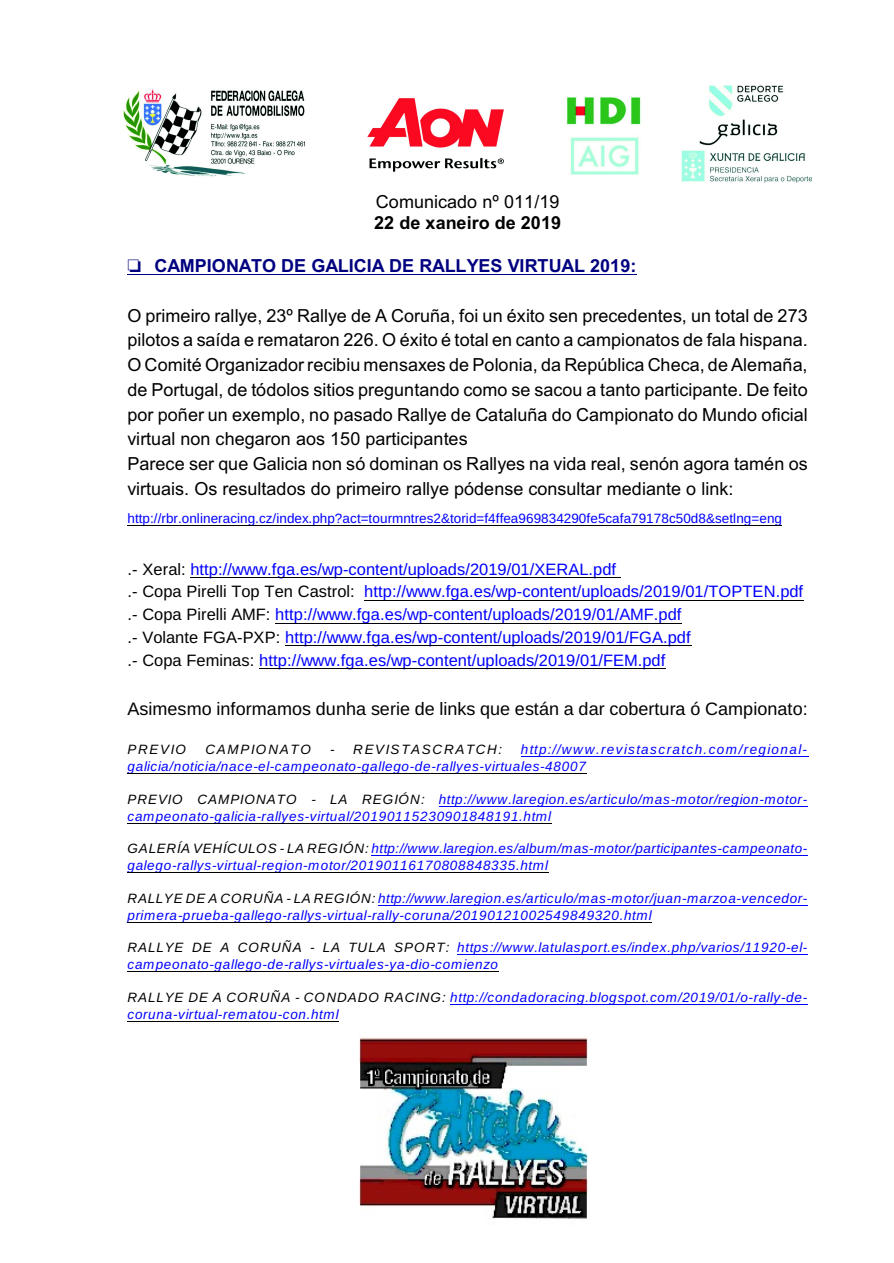
<style>
.page{position:relative;width:894px;height:1263px;background:#fff}
.page>*{position:absolute;margin:0;border:0;box-sizing:border-box;transform-origin:0 0}
.t1{font:18px/24.8px "Arial";letter-spacing:.005em;color:#000}
.t2{font:18px "Arimo";letter-spacing:.005em;color:#000}
.t3{font:700 18px "Arial";letter-spacing:-.005em;color:#000080}
.t4{font:700 18px "Arial";letter-spacing:.005em;color:#000}
.t5{font:16.5px/22.8px "Arimo";color:#00f}
.t6{font:italic 13.5px/17.2px "Arimo";letter-spacing:.055em;color:#00f}
.t7{font:13.5px "Arimo";letter-spacing:.005em;color:#00f}
.t8{font:italic 13.5px "Arimo";letter-spacing:.12em;color:#000}
.s1{color:#000}
</style>
<div class="page">
<img style="left:360px;top:1037px;width:227px;height:182px">
<img style="left:123px;top:85px;width:688px;height:98px">
<hr style="left:127px;top:274px;width:510px;height:1px;background:#000080">
<hr style="left:127px;top:525px;width:655px;height:1px;background:#000">
<hr style="left:190px;top:577px;width:431px;height:1px;background:#000">
<hr style="left:364px;top:600px;width:440px;height:1px;background:#000">
<hr style="left:275px;top:623px;width:407px;height:1px;background:#000">
<hr style="left:285px;top:646px;width:406px;height:1px;background:#000">
<hr style="left:259px;top:668px;width:407px;height:1px;background:#000">
<hr style="left:521px;top:756px;width:287px;height:1px;background:#00f">
<hr style="left:127px;top:773px;width:460px;height:1px;background:#000">
<hr style="left:439px;top:806px;width:369px;height:1px;background:#00f">
<hr style="left:127px;top:823px;width:425px;height:1px;background:#000">
<hr style="left:372px;top:855px;width:436px;height:1px;background:#00f">
<hr style="left:127px;top:872px;width:421px;height:1px;background:#000">
<hr style="left:378px;top:905px;width:430px;height:1px;background:#00f">
<hr style="left:127px;top:922px;width:525px;height:1px;background:#000">
<hr style="left:457px;top:954px;width:351px;height:1px;background:#00f">
<hr style="left:127px;top:971px;width:372px;height:1px;background:#000">
<hr style="left:450px;top:1004px;width:358px;height:1px;background:#00f">
<hr style="left:127px;top:1021px;width:212px;height:1px;background:#000">
<h1 class="t1" style="left:376px;top:191px;width:185px">Comunicado nº 011/19</h1>
<h1 class="t4" style="left:374px;top:216px;width:188px">22 de xaneiro de 2019</h1>
<h1 class="t3" style="left:154px;top:259px;width:483px">CAMPIONATO DE GALICIA DE RALLYES VIRTUAL 2019:</h1>
<p class="t1" style="left:127px;top:305px;width:682px">O primeiro rallye, 23º Rallye de A Coruña, foi un éxito sen precedentes, un total de 273 pilotos a saída e remataron 226. O éxito é total en canto a campionatos de fala hispana.<br>O Comité Organizador recibiu mensaxes de Polonia, da República Checa, de Alemaña, de Portugal, de tódolos sitios preguntando como se sacou a tanto participante. De feito por poñer un exemplo, no pasado Rallye de Cataluña do Campionato do Mundo oficial virtual non chegaron aos 150 participantes<br>Parece ser que Galicia non só dominan os Rallyes na vida real, senón agora tamén os virtuais. Os resultados do primeiro rallye pódense consultar mediante o link:</p>
<p class="t7" style="left:127px;top:513px;width:656px">http://rbr.onlineracing.cz/index.php?act=tourmntres2&amp;torid=f4ffea969834290fe5cafa79178c50d8&amp;setlng=eng</p>
<p class="t5" style="left:127px;top:559px;width:677px"><span class="s1">.- Xeral:</span> http://www.fga.es/wp-content/uploads/2019/01/XERAL.pdf<br><span class="s1">.- Copa Pirelli Top Ten Castrol:</span> http://www.fga.es/wp-content/uploads/2019/01/TOPTEN.pdf <span class="s1">.- Copa Pirelli AMF:</span> http://www.fga.es/wp-content/uploads/2019/01/AMF.pdf<br><span class="s1">.- Volante FGA-PXP:</span> http://www.fga.es/wp-content/uploads/2019/01/FGA.pdf<br><span class="s1">.- Copa Feminas:</span> http://www.fga.es/wp-content/uploads/2019/01/FEM.pdf</p>
<h1 class="t2" style="left:127px;top:702px;width:682px">Asimesmo informamos dunha serie de links que están a dar cobertura ó Campionato:</h1>
<p class="t8" style="left:127px;top:744px;width:60px">PREVIO</p>
<p class="t8" style="left:205px;top:744px;width:107px">CAMPIONATO</p>
<p class="t8" style="left:330px;top:744px;width:174px">- REVISTASCRATCH:</p>
<p class="t6" style="left:127px;top:742px;width:681px;text-indent:393px">http://www.revistascratch.com/regional&shy;galicia/noticia/nace-el-campeonato-gallego-de-rallyes-virtuales-48007</p>
<p class="t6" style="left:127px;top:791px;width:681px"><span class="s1">PREVIO CAMPIONATO - LA REGIÓN:</span> http://www.laregion.es/articulo/mas-motor/region-motor&shy;campeonato-galicia-rallyes-virtual/20190115230901848191.html</p>
<p class="t6" style="left:127px;top:841px;width:681px"><span class="s1">GALERÍA VEHÍCULOS - LA REGIÓN:</span> http://www.laregion.es/album/mas-motor/participantes-campeonato&shy;galego-rallys-virtual-region-motor/20190116170808848335.html</p>
<p class="t6" style="left:127px;top:890px;width:681px"><span class="s1">RALLYE DE A CORUÑA - LA REGIÓN:</span> http://www.laregion.es/articulo/mas-motor/juan-marzoa-vencedor&shy;primera-prueba-gallego-rallys-virtual-rally-coruna/20190121002549849320.html</p>
<p class="t6" style="left:127px;top:940px;width:681px"><span class="s1">RALLYE DE A CORUÑA - LA TULA SPORT:</span> https://www.latulasport.es/index.php/varios/11920-el&shy;campeonato-gallego-de-rallys-virtuales-ya-dio-comienzo</p>
<p class="t6" style="left:127px;top:989px;width:681px"><span class="s1">RALLYE DE A CORUÑA - CONDADO RACING:</span> http://condadoracing.blogspot.com/2019/01/o-rally-de&shy;coruna-virtual-rematou-con.html</p>
</div>
